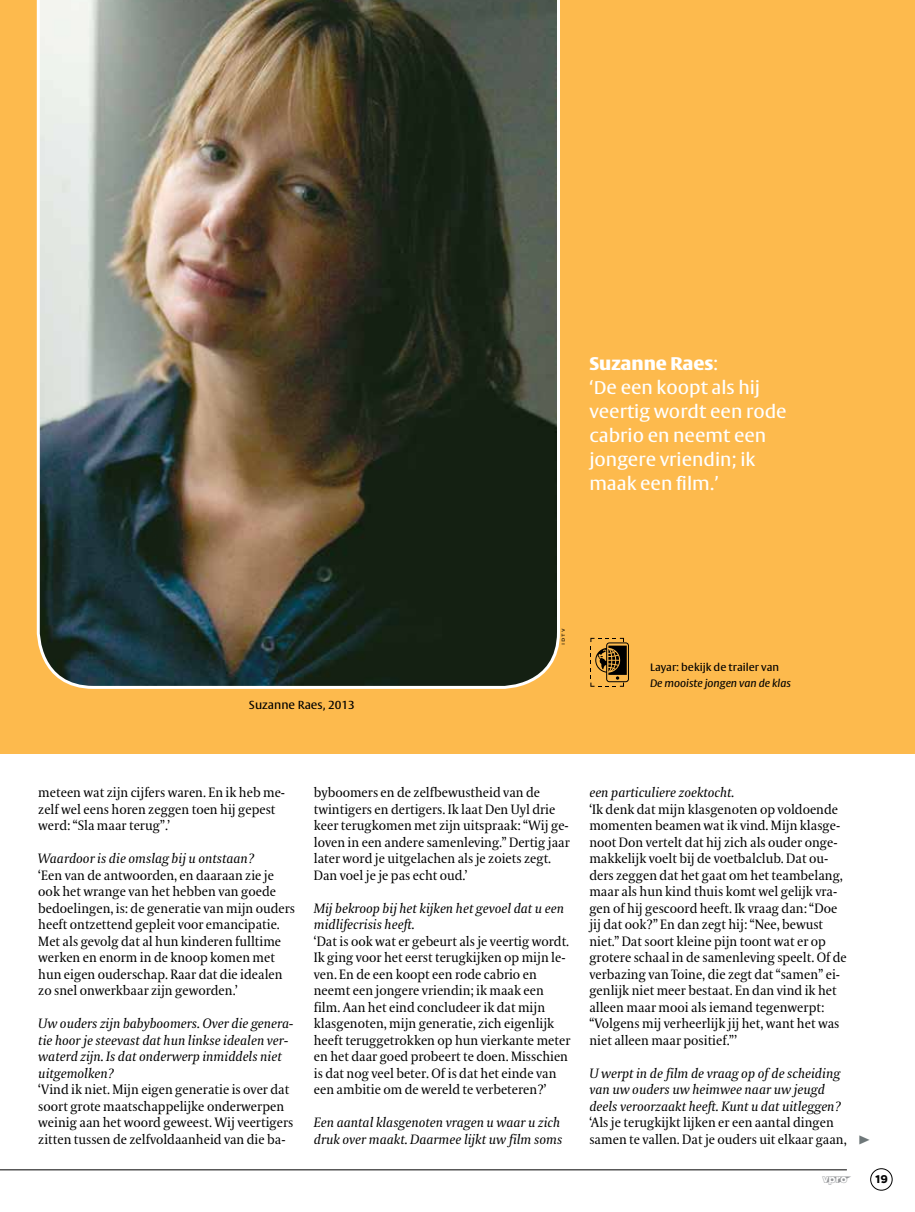
<style>
.page{position:relative;width:915px;height:1212px;background:#fff}
.page>*{position:absolute;margin:0;border:0;box-sizing:border-box;transform-origin:0 0}
.t1{font:18px/24px "VPRO Vesta";color:#fff}
.t2{font:13.5px/16.5px "VPRO Coranto";color:#000}
.t3{font:italic 13.5px/16.5px "VPRO Coranto";color:#000}
.t4{font:700 12px "VPRO Thonik";color:#000}
.t5{font:11.4px "VPRO Vesta";color:#000}
.t6{font:10.5px "VPRO Vesta";color:#000}
.t7{font:italic 10.5px "VPRO Vesta";color:#000}
.t8{font:6.75px "Copperplate Gothic BT";color:#000}
.s1{font-weight:700}
.s2{color:#939598}
</style>
<div class="page">
<hr style="left:0;top:1169px;width:846px;height:1px;background:#000">
<div style="left:0;top:0;width:914px;height:754px;background:#fdba4d"></div>
<div style="left:870px;top:1168px;width:22px;height:22px;border:1px solid #000;border-radius:50%"></div>
<img style="left:37px;top:0;width:522px;height:689px">
<svg style="left:590px;top:638px;width:38px;height:49px"></svg>
<h1 class="t1" style="left:589px;top:352px;width:199px"><span class="s1">Suzanne Raes</span>:<br>‘De een koopt als hij veertig wordt een rode cabrio en neemt een jongere vriendin; ik maak een film.’</h1>
<p class="t5" style="left:249px;top:699px;width:107px">Suzanne Raes, 2013</p>
<p class="t8" style="left:559px;top:645px;width:18px;rotate:-90deg">idtv</p>
<p class="t6" style="left:649px;top:662px;width:131px">Layar: bekijk de trailer van</p>
<p class="t7" style="left:649px;top:679px;width:142px">De mooiste jongen van de klas</p>
<p class="t2" style="left:38px;top:784px;width:248px">meteen wat zijn cijfers waren. En ik heb me&shy;zelf wel eens horen zeggen toen hij gepest werd: “Sla maar terug”.’</p>
<p class="t3" style="left:38px;top:850px;width:217px">Waardoor is die omslag bij u ontstaan?</p>
<p class="t2" style="left:38px;top:867px;width:258px">‘Een van de antwoorden, en daaraan zie je ook het wrange van het hebben van goede bedoelingen, is: de generatie van mijn ouders heeft ontzettend gepleit voor emancipatie.<br>Met als gevolg dat al hun kinderen fulltime werken en enorm in de knoop komen met hun eigen ouderschap. Raar dat die idealen zo snel onwerkbaar zijn geworden.’</p>
<p class="t3" style="left:38px;top:1015px;width:256px">Uw ouders zijn babyboomers. Over die genera&shy;tie hoor je steevast dat hun linkse idealen ver&shy;waterd zijn. Is dat onderwerp inmiddels niet uitgemolken?</p>
<p class="t2" style="left:38px;top:1081px;width:256px">‘Vind ik niet. Mijn eigen generatie is over dat soort grote maatschappelijke onderwerpen weinig aan het woord geweest. Wij veertigers zitten tussen de zelfvoldaanheid van die ba-</p>
<p class="t2" style="left:314px;top:784px;width:257px">byboomers en de zelfbewustheid van de twintigers en dertigers. Ik laat Den Uyl drie keer terugkomen met zijn uitspraak: “Wij ge&shy;loven in een andere samenleving.” Dertig jaar later word je uitgelachen als je zoiets zegt.<br>Dan voel je je pas echt oud.’</p>
<p class="t3" style="left:314px;top:900px;width:252px">Mij bekroop bij het kijken het gevoel dat u een midlifecrisis heeft.</p>
<p class="t2" style="left:314px;top:933px;width:258px">‘Dat is ook wat er gebeurt als je veertig wordt.<br>Ik ging voor het eerst terugkijken op mijn le&shy;ven. En de een koopt een rode cabrio en neemt een jongere vriendin; ik maak een film. Aan het eind concludeer ik dat mijn klasgenoten, mijn generatie, zich eigenlijk heeft teruggetrokken op hun vierkante meter en het daar goed probeert te doen. Misschien is dat nog veel beter. Of is dat het einde van een ambitie om de wereld te verbeteren?’</p>
<p class="t3" style="left:314px;top:1114px;width:250px">Een aantal klasgenoten vragen u waar u zich druk over maakt. Daarmee lijkt uw film soms</p>
<p class="t3" style="left:589px;top:784px;width:147px">een particuliere zoektocht.</p>
<p class="t2" style="left:589px;top:801px;width:259px">‘Ik denk dat mijn klasgenoten op voldoende momenten beamen wat ik vind. Mijn klasge&shy;noot Don vertelt dat hij zich als ouder onge&shy;makkelijk voelt bij de voetbalclub. Dat ou&shy;ders zeggen dat het gaat om het teambelang, maar als hun kind thuis komt wel gelijk vra&shy;gen of hij gescoord heeft. Ik vraag dan: “Doe jij dat ook?” En dan zegt hij: “Nee, bewust niet.” Dat soort kleine pijn toont wat er op grotere schaal in de samenleving speelt. Of de verbazing van Toine, die zegt dat “samen” ei&shy;genlijk niet meer bestaat. En dan vind ik het alleen maar mooi als iemand tegenwerpt: “Volgens mij verheerlijk jij het, want het was niet alleen maar positief.”’</p>
<p class="t3" style="left:589px;top:1065px;width:253px">U werpt in de film de vraag op ofde scheiding van uw ouders uw heimwee naar uw jeugd deels veroorzaakt heeft. Kunt u dat uitleggen?</p>
<p class="t2" style="left:589px;top:1114px;width:259px">‘Als je terugkijkt lijken er een aantal dingen samen te vallen. Dat je ouders uit elkaar gaan,</p>
<p class="t4" style="left:821px;top:1172px;width:67px"><span class="s2">❖</span> 19</p>
</div>
